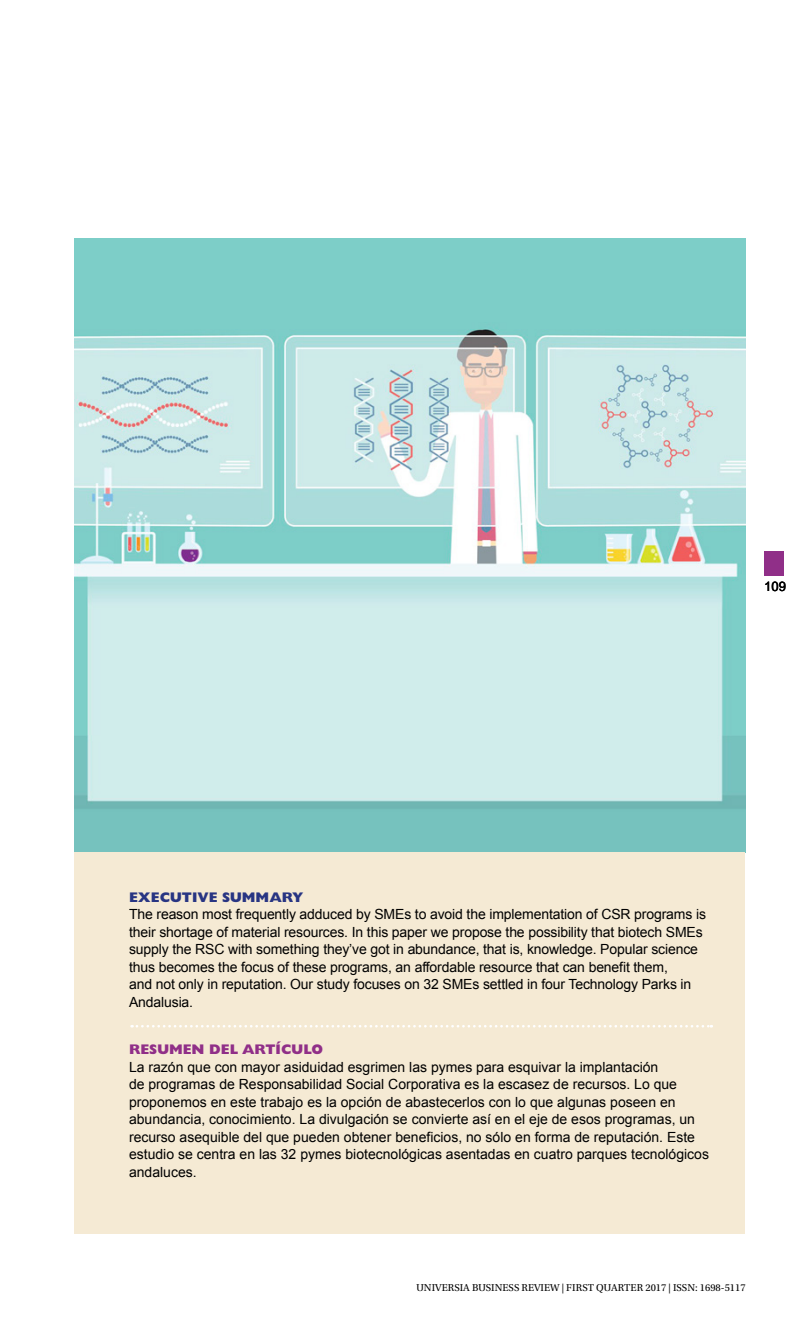
<style>
.page{position:relative;width:809px;height:1340px;background:#fff}
.page>*{position:absolute;margin:0;border:0;box-sizing:border-box;transform-origin:0 0}
.t1{font:14px/17.5px "Arial";color:#000}
.t2{font:800 14px "Gill Sans Std";color:#902f88}
.t3{font:800 14px "Gill Sans Std";color:#283583}
.t4{font:13.12px "Arial";color:#000}
.t5{font:10.5px "Utopia Std";color:#000}
</style>
<div class="page">
<img style="left:74px;top:238px;width:671px;height:614px">
<div style="left:74px;top:852px;width:671px;height:381px;background:#f5ead4"></div>
<svg style="left:132px;top:1025px;width:580px;height:2px"></svg>
<div style="left:764px;top:551px;width:20px;height:24px;background:#902f88"></div>
<p class="t4" style="left:764px;top:577px;width:23px">109</p>
<p class="t3" style="left:129px;top:889px;width:176px">EXECUTIVE SUMMARY</p>
<p class="t1" style="left:129px;top:905px;width:578px">The reason most frequently adduced by SMEs to avoid the implementation of CSR programs is their shortage of material resources. In this paper we propose the possibility that biotech SMEs supply the RSC with something they’ve got in abundance, that is, knowledge. Popular science thus becomes the focus of these programs, an affordable resource that can benefit them,<br>and not only in reputation. Our study focuses on 32 SMEs settled in four Technology Parks in Andalusia.</p>
<p class="t2" style="left:129px;top:1041px;width:196px">RESUMEN DEL ARTÍCULO</p>
<p class="t1" style="left:129px;top:1058px;width:581px">La razón que con mayor asiduidad esgrimen las pymes para esquivar la implantación<br>de programas de Responsabilidad Social Corporativa es la escasez de recursos. Lo que proponemos en este trabajo es la opción de abastecerlos con lo que algunas poseen en abundancia, conocimiento. La divulgación se convierte así en el eje de esos programas, un recurso asequible del que pueden obtener beneficios, no sólo en forma de reputación. Este estudio se centra en las 32 pymes biotecnológicas asentadas en cuatro parques tecnológicos andaluces.</p>
<p class="t5" style="left:416px;top:1281px;width:330px">UNIVERSIA BUSINESS REVIEW | FIRST QUARTER 2017 | ISSN: 1698-5117</p>
</div>
